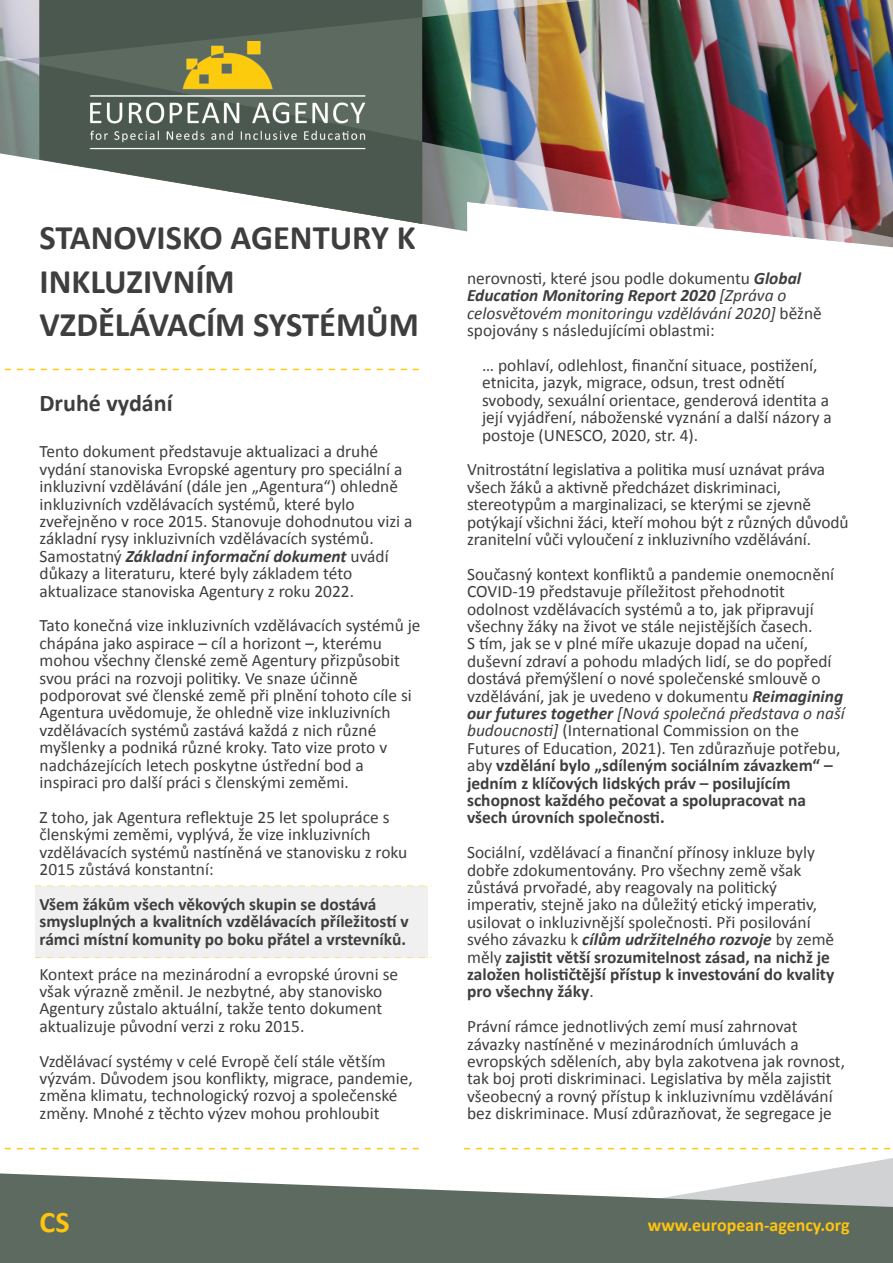
<style>
.page{position:relative;width:893px;height:1263px;background:#fff}
.page>*{position:absolute;margin:0;border:0;box-sizing:border-box;transform-origin:0 0}
.t1{font:700 34.5px/43.5px "Calibri";color:#3e3e3f}
.t2{font:700 30px "Calibri";color:#fec40e}
.t3{font:700 24px "Calibri";color:#3e3e3f}
.t4{font:700 18px "Calibri";color:#fec40e}
.t5{font:17.4px/17.4px "Calibri";color:#3e3e3f}
.t6{font:700 17.4px/17.4px "Calibri";color:#3e3e3f}
.s1{font-weight:700;font-style:italic}
.s2{font-style:italic}
.s3{font-weight:700}
</style>
<div class="page">
<div style="left:35px;top:886px;width:392px;height:71px;background:#eff0ef"></div>
<svg style="left:35px;top:957px;width:397px;height:1px"></svg>
<svg style="left:35px;top:885px;width:397px;height:1px"></svg>
<svg style="left:4px;top:1148px;width:415px;height:1px"></svg>
<svg style="left:4px;top:369px;width:415px;height:1px"></svg>
<svg style="left:464px;top:1148px;width:427px;height:1px"></svg>
<img style="left:0;top:83px;width:893px;height:165px">
<img style="left:0;top:0;width:893px;height:83px">
<svg style="left:39px;top:0;width:383px;height:57px;background:#4e5b53"></svg>
<svg style="left:39px;top:64px;width:383px;height:160px;fill:#4b5850"></svg>
<img style="left:65px;top:42px;width:332px;height:108px">
<hr style="left:90px;top:96px;width:275px;height:1px;background:#fff">
<hr style="left:90px;top:148px;width:275px;height:1px;background:#fff">
<svg style="left:808px;top:1158px;width:85px;height:15px"></svg>
<svg style="left:0;top:1173px;width:893px;height:90px;background:#79837b"></svg>
<h1 class="t1" style="left:40px;top:215px;width:381px">STANOVISKO AGENTURY K<br>INKLUZIVNÍM<br>VZDĚLÁVACÍM SYSTÉMŮM</h1>
<h3 class="t3" style="left:40px;top:389px;width:135px">Druhé vydání</h3>
<p class="t5" style="left:40px;top:442px;width:374px">Tento dokument představuje aktualizaci a druhé vydání stanoviska Evropské agentury pro speciální a inkluzivní vzdělávání (dále jen „Agentura“) ohledně inkluzivních vzdělávacích systémů, které bylo zveřejněno v roce 2015. Stanovuje dohodnutou vizi a základní rysy inkluzivních vzdělávacích systémů.<br>Samostatný <span class="s1">Základní informační dokument</span> uvádí důkazy a literaturu, které byly základem této aktualizace stanoviska Agentury z roku 2022.</p>
<p class="t5" style="left:40px;top:616px;width:383px">Tato konečná vize inkluzivních vzdělávacích systémů je chápána jako aspirace – cíl a horizont –, kterému mohou všechny členské země Agentury přizpůsobit svou práci na rozvoji politiky. Ve snaze účinně podporovat své členské země při plnění tohoto cíle si Agentura uvědomuje, že ohledně vize inkluzivních vzdělávacích systémů zastává každá z nich různé myšlenky a podniká různé kroky. Tato vize proto v nadcházejících letech poskytne ústřední bod a inspiraci pro další práci s členskými zeměmi.</p>
<p class="t5" style="left:40px;top:807px;width:369px">Z toho, jak Agentura reflektuje 25 let spolupráce s členskými zeměmi, vyplývá, že vize inkluzivních vzdělávacích systémů nastíněná ve stanovisku z roku 2015 zůstává konstantní:</p>
<p class="t6" style="left:40px;top:894px;width:371px">Všem žákům všech věkových skupin se dostává smysluplných a kvalitních vzdělávacích příležitostí v rámci místní komunity po boku přátel a vrstevníků.</p>
<p class="t5" style="left:40px;top:964px;width:360px">Kontext práce na mezinárodní a evropské úrovni se však výrazně změnil. Je nezbytné, aby stanovisko Agentury zůstalo aktuální, takže tento dokument aktualizuje původní verzi z roku 2015.</p>
<p class="t5" style="left:40px;top:1051px;width:375px">Vzdělávací systémy v celé Evropě čelí stále větším výzvám. Důvodem jsou konflikty, migrace, pandemie, změna klimatu, technologický rozvoj a společenské změny. Mnohé z těchto výzev mohou prohloubit</p>
<p class="t5" style="left:467px;top:269px;width:356px">nerovnosti, které jsou podle dokumentu <span class="s1">Global Education Monitoring Report 2020</span> <span class="s2">[Zpráva o celosvětovém monitoringu vzdělávání 2020]</span> běžně spojovány s následujícími oblastmi:</p>
<p class="t5" style="left:482px;top:356px;width:351px">… pohlaví, odlehlost, finanční situace, postižení, etnicita, jazyk, migrace, odsun, trest odnětí svobody, sexuální orientace, genderová identita a její vyjádření, náboženské vyznání a další názory a postoje (UNESCO, 2020, str. 4).</p>
<p class="t5" style="left:467px;top:460px;width:383px">Vnitrostátní legislativa a politika musí uznávat práva všech žáků a aktivně předcházet diskriminaci, stereotypům a marginalizaci, se kterými se zjevně potýkají všichni žáci, kteří mohou být z různých důvodů zranitelní vůči vyloučení z inkluzivního vzdělávání.</p>
<p class="t5" style="left:467px;top:564px;width:379px">Současný kontext konfliktů a pandemie onemocnění COVID-19 představuje příležitost přehodnotit odolnost vzdělávacích systémů a to, jak připravují všechny žáky na život ve stále nejistějších časech.<br>S tím, jak se v plné míře ukazuje dopad na učení, duševní zdraví a pohodu mladých lidí, se do popředí dostává přemýšlení o nové společenské smlouvě o vzdělávání, jak je uvedeno v dokumentu <span class="s1">Reimagining our futures together</span> <span class="s2">[Nová společná představa o naší budoucnosti]</span> (International Commission on the Futures of Education, 2021). Ten zdůrazňuje potřebu, aby <span class="s3">vzdělání bylo „sdíleným sociálním závazkem“ – jedním z klíčových lidských práv – posilujícím schopnost každého pečovat a spolupracovat na všech úrovních společnosti.</span></p>
<p class="t5" style="left:467px;top:843px;width:369px">Sociální, vzdělávací a finanční přínosy inkluze byly dobře zdokumentovány. Pro všechny země však zůstává prvořadé, aby reagovaly na politický imperativ, stejně jako na důležitý etický imperativ, usilovat o inkluzivnější společnosti. Při posilování svého závazku k <span class="s1">cílům udržitelného rozvoje</span> by země měly <span class="s3">zajistit větší srozumitelnost zásad, na nichž je založen holističtější přístup k investování do kvality pro všechny žáky</span>.</p>
<p class="t5" style="left:467px;top:1017px;width:379px">Právní rámce jednotlivých zemí musí zahrnovat závazky nastíněné v mezinárodních úmluvách a evropských sděleních, aby byla zakotvena jak rovnost, tak boj proti diskriminaci. Legislativa by měla zajistit všeobecný a rovný přístup k inkluzivnímu vzdělávání bez diskriminace. Musí zdůrazňovat, že segregace je</p>
<h2 class="t2" style="left:40px;top:1203px;width:32px">CS</h2>
<p class="t4" style="left:648px;top:1213px;width:203px">www.european-agency.org</p>
</div>
